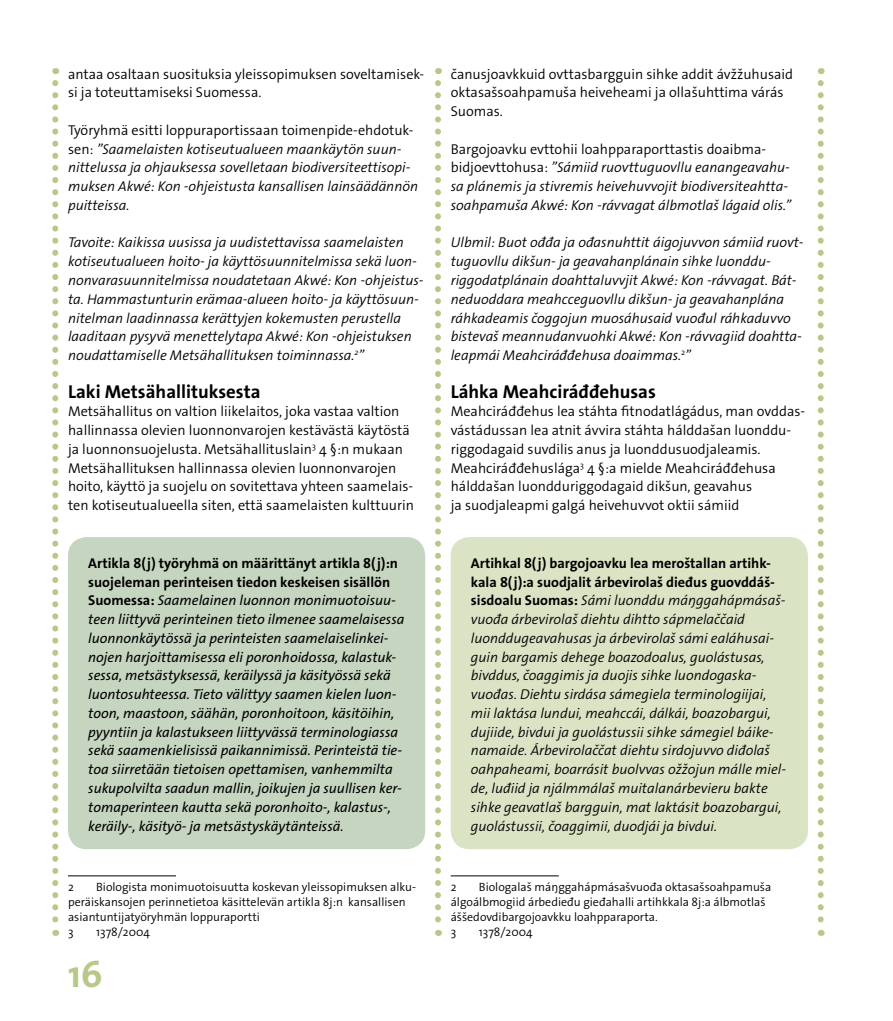
<style>
.page{position:relative;width:893px;height:1021px;background:#fff}
.page>*{position:absolute;margin:0;border:0;box-sizing:border-box;transform-origin:0 0}
.t1{font:700 37.5px "The Sans Os F";color:#b8c88a}
.t2{font:700 18.75px "The Sans Os F";color:#000}
.t3{font:italic 300 14.25px/18.8px "The Sans Os F";color:#000}
.t4{font:300 14.25px/18.8px "The Sans Os F";color:#000}
.t5{font:italic 14.25px/18.8px "The Sans Os F";color:#000}
.t6{font:300 12px/15px "The Sans Os F";color:#000}
.s1{font-style:normal}
.s2{font-weight:700;font-style:normal}
</style>
<div class="page">
<svg style="left:435px;top:83px;width:6px;height:852px"></svg>
<svg style="left:818px;top:83px;width:6px;height:852px"></svg>
<svg style="left:52px;top:83px;width:6px;height:852px"></svg>
<hr style="left:68px;top:875px;width:108px;height:1px;background:#000">
<hr style="left:451px;top:875px;width:108px;height:1px;background:#000">
<div style="left:68px;top:537px;width:357px;height:312px;background:#c6d5c0;border-radius:19px"></div>
<div style="left:451px;top:537px;width:357px;height:312px;background:#dbe3c5;border-radius:19px"></div>
<p class="t4" style="left:68px;top:64px;width:358px">antaa osaltaan suosituksia yleissopimuksen soveltamisek&shy;si ja toteuttamiseksi Suomessa.</p>
<p class="t3" style="left:68px;top:121px;width:352px"><span class="s1">Työryhmä esitti loppuraportissaan toimenpide-ehdotuk&shy;sen:</span> ”Saamelaisten kotiseutualueen maankäytön suun&shy;nittelussa ja ohjauksessa sovelletaan biodiversiteettisopi&shy;muksen Akwé: Kon -ohjeistusta kansallisen lainsäädännön puitteissa.</p>
<p class="t3" style="left:68px;top:234px;width:357px">Tavoite: Kaikissa uusissa ja uudistettavissa saamelaisten kotiseutualueen hoito- ja käyttösuunnitelmissa sekä luon&shy;nonvarasuunnitelmissa noudatetaan Akwé: Kon -ohjeistus&shy;ta. Hammastunturin erämaa-alueen hoito- ja käyttösuun&shy;nitelman laadinnassa kerättyjen kokemusten perustella laaditaan pysyvä menettelytapa Akwé: Kon -ohjeistuksen noudattamiselle Metsähallituksen toiminnassa.<sup>2</sup>”</p>
<p class="t2" style="left:68px;top:379px;width:194px">Laki Metsähallituksesta</p>
<p class="t4" style="left:68px;top:402px;width:348px">Metsähallitus on valtion liikelaitos, joka vastaa valtion hallinnassa olevien luonnonvarojen kestävästä käytöstä ja luonnonsuojelusta. Metsähallituslain<sup>3</sup> 4 §:n mukaan Metsähallituksen hallinnassa olevien luonnonvarojen hoito, käyttö ja suojelu on sovitettava yhteen saamelais&shy;ten kotiseutualueella siten, että saamelaisten kulttuurin</p>
<p class="t4" style="left:451px;top:64px;width:344px">čanusjoavkkuid ovttasbargguin sihke addit ávžžuhusaid oktasašsoahpamuša heiveheami ja ollašuhttima várás<br>Suomas.</p>
<p class="t3" style="left:451px;top:140px;width:342px"><span class="s1">Bargojoavku evttohii loahpparaporttastis doaibma&shy;bidjoevttohusa:</span> ”Sámiid ruovttuguovllu eanangeavahu&shy;sa plánemis ja stivremis heivehuvvojit biodiversiteahtta&shy;soahpamuša Akwé: Kon -rávvagat álbmotlaš lágaid olis.”</p>
<p class="t3" style="left:451px;top:234px;width:354px">Ulbmil: Buot ođđa ja ođasnuhttit áigojuvvon sámiid ruovt&shy;tuguovllu dikšun- ja geavahanplánain sihke luonddu&shy;riggodatplánain doahttaluvvjit Akwé: Kon -rávvagat. Bát&shy;neduoddara meahcceguovllu dikšun- ja geavahanplána ráhkadeamis čoggojun muosáhusaid vuođul ráhkaduvvo bistevaš meannudanvuohki Akwé: Kon -rávvagiid doahtta&shy;leapmái Meahciráđđehusa doaimmas.<sup>2</sup>”</p>
<p class="t2" style="left:451px;top:379px;width:207px">Láhka Meahciráđđehusas</p>
<p class="t4" style="left:451px;top:402px;width:356px">Meahciráđđehus lea stáhta fitnodatlágádus, man ovddas&shy;vástádussan lea atnit ávvira stáhta hálddašan luonddu&shy;riggodagaid suvdilis anus ja luonddusuodjaleamis.<br>Meahciráđđehuslága<sup>3</sup> 4 §:a mielde Meahciráđđehusa hálddašan luondduriggodagaid dikšun, geavahus<br>ja suodjaleapmi galgá heivehuvvot oktii sámiid</p>
<p class="t5" style="left:88px;top:554px;width:318px"><span class="s2">Artikla 8(j) työryhmä on määrittänyt artikla 8(j):n suojeleman perinteisen tiedon keskeisen sisällön Suomessa:</span> Saamelainen luonnon monimuotoisuu&shy;teen liittyvä perinteinen tieto ilmenee saamelaisessa luonnonkäytössä ja perinteisten saamelaiselinkei&shy;nojen harjoittamisessa eli poronhoidossa, kalastuk&shy;sessa, metsästyksessä, keräilyssä ja käsityössä sekä luontosuhteessa. Tieto välittyy saamen kielen luon&shy;toon, maastoon, säähän, poronhoitoon, käsitöihin, pyyntiin ja kalastukseen liittyvässä terminologiassa sekä saamenkielisissä paikannimissä. Perinteistä tie&shy;toa siirretään tietoisen opettamisen, vanhemmilta sukupolvilta saadun mallin, joikujen ja suullisen ker&shy;tomaperinteen kautta sekä poronhoito-, kalastus-, keräily-, käsityö- ja metsästyskäytänteissä.</p>
<p class="t3" style="left:471px;top:554px;width:317px"><span class="s2">Artihkal 8(j) bargojoavku lea meroštallan artihk-- kala 8(j):a suodjalit árbevirolaš dieđus guovddáš&shy;sisdoalu Suomas:</span> Sámi luonddu máŋggahápmásaš&shy;vuođa árbevirolaš diehtu dihtto sápmelaččaid luonddugeavahusas ja árbevirolaš sámi ealáhusai&shy;guin bargamis dehege boazodoalus, guolástusas, bivddus, čoaggimis ja duojis sihke luondogaska&shy;vuođas. Diehtu sirdása sámegiela terminologiijai, mii laktása lundui, meahccái, dálkái, boazobargui, dujiide, bivdui ja guolástussii sihke sámegiel báike&shy;namaide. Árbevirolaččat diehtu sirdojuvvo diđolaš oahpaheami, boarrásit buolvvas ožžojun málle miel&shy;de, luđiid ja njálmmálaš muitalanárbevieru bakte sihke geavatlaš bargguin, mat laktásit boazobargui, guolástussii, čoaggimii, duodjái ja bivdui.</p>
<p class="t6" style="left:68px;top:879px;width:350px;text-indent:28px">Biologista monimuotoisuutta koskevan yleissopimuksen alku&shy;peräiskansojen perinnetietoa käsittelevän artikla 8j:n kansallisen asiantuntijatyöryhmän loppuraportti<br>3</p>
<p class="t6" style="left:68px;top:879px;width:7px">2</p>
<p class="t6" style="left:96px;top:924px;width:55px">1378/2004</p>
<p class="t6" style="left:451px;top:879px;width:322px;text-indent:28px">Biologalaš máŋggahápmásašvuođa oktasašsoahpamuša álgoálbmogiid árbedieđu gieđahalli artihkkala 8j:a álbmotlaš áššedovdibargojoavkku loahpparaporta.<br>3</p>
<p class="t6" style="left:451px;top:879px;width:7px">2</p>
<p class="t6" style="left:479px;top:924px;width:55px">1378/2004</p>
<p class="t1" style="left:68px;top:949px;width:36px">16</p>
</div>
